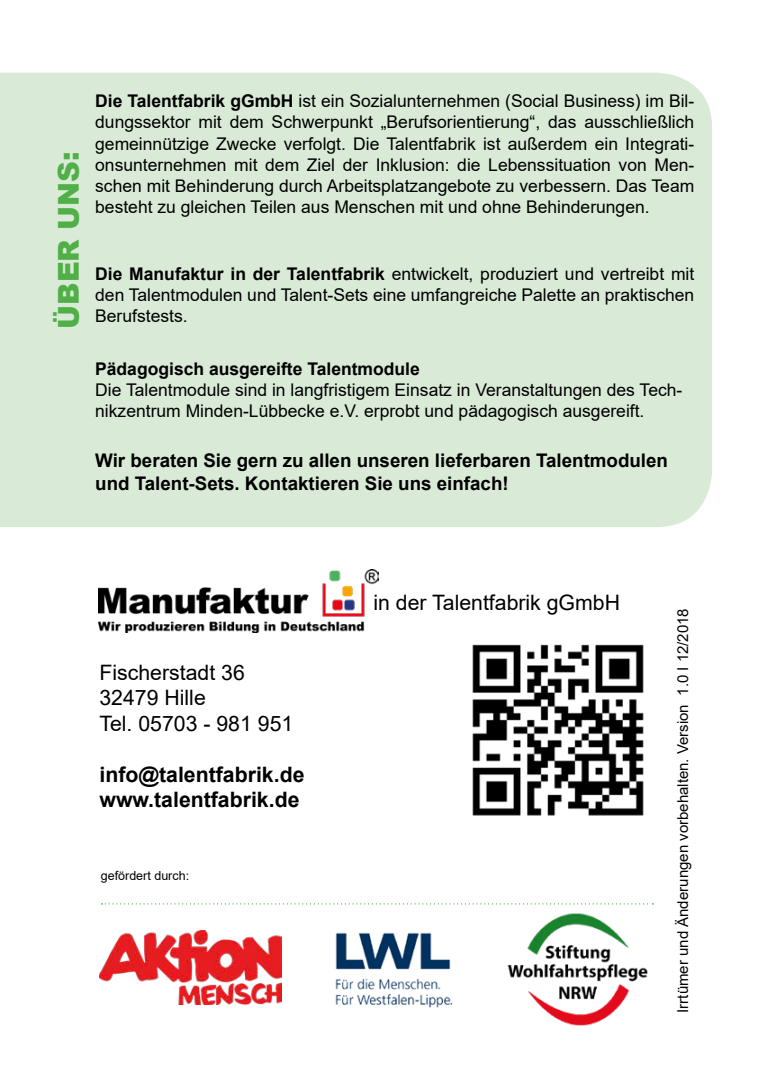
<style>
.page{position:relative;width:780px;height:1088px;background:#fff}
.page>*{position:absolute;margin:0;border:0;box-sizing:border-box;transform-origin:0 0}
.t1{font:900 28.75px "Arial";color:#50af47}
.t2{font:21.25px/25.5px "Arial";color:#000}
.t3{font:700 21.25px/25.5px "Arial";color:#000}
.t4{font:700 18.75px/22.5px "Arial";color:#000}
.t5{font:17.5px/21.2px "Arial";color:#000;text-align:justify}
.t6{font:700 17.5px "Arial";color:#000}
.t7{font:15px "Arial";color:#000}
.t8{font:12.5px "Arial";color:#000}
.s1{font-weight:700}
</style>
<div class="page">
<div style="left:0;top:73px;width:712px;height:454px;background:#d9ebd7"></div>
<img style="left:99px;top:931px;width:183px;height:73px">
<img style="left:335px;top:932px;width:117px;height:76px">
<img style="left:507px;top:913px;width:141px;height:113px">
<img style="left:472px;top:644px;width:172px;height:172px">
<svg style="left:101px;top:903px;width:552px;height:1px"></svg>
<img style="left:98px;top:569px;width:280px;height:63px">
<h1 class="t1" style="left:48px;top:329px;width:179px;rotate:-90deg">ÜBER UNS:</h1>
<p class="t5" style="left:95px;top:90px;width:600px"><span class="s1">Die Talentfabrik gGmbH</span> ist ein Sozialunternehmen (Social Business) im Bil&shy;dungssektor mit dem Schwerpunkt „Berufsorientierung“, das ausschließlich gemeinnützige Zwecke verfolgt. Die Talentfabrik ist außerdem ein Integrati&shy;onsunternehmen mit dem Ziel der Inklusion: die Lebenssituation von Men&shy;schen mit Behinderung durch Arbeitsplatzangebote zu verbessern. Das Team besteht zu gleichen Teilen aus Menschen mit und ohne Behinderungen.</p>
<p class="t5" style="left:95px;top:263px;width:600px"><span class="s1">Die Manufaktur in der Talentfabrik</span> entwickelt, produziert und vertreibt mit den Talentmodulen und Talent-Sets eine umfangreiche Palette an praktischen Berufstests.</p>
<p class="t6" style="left:95px;top:356px;width:326px">Pädagogisch ausgereifte Talentmodule</p>
<p class="t5" style="left:95px;top:379px;width:588px">Die Talentmodule sind in langfristigem Einsatz in Veranstaltungen des Tech&shy;nikzentrum Minden-Lübbecke e.V. erprobt und pädagogisch ausgereift.</p>
<p class="t4" style="left:95px;top:450px;width:574px">Wir beraten Sie gern zu allen unseren lieferbaren Talentmodulen und Talent-Sets. Kontaktieren Sie uns einfach!</p>
<p class="t2" style="left:99px;top:659px;width:195px">Fischerstadt 36<br>32479 Hille<br>Tel. 05703 - 981 951</p>
<p class="t3" style="left:99px;top:762px;width:206px">info@talentfabrik.de www.talentfabrik.de</p>
<p class="t8" style="left:101px;top:867px;width:90px">gefördert durch:</p>
<p class="t2" style="left:373px;top:590px;width:248px">in der Talentfabrik gGmbH</p>
<p class="t7" style="left:672px;top:1013px;width:406px;rotate:-90deg">Irrtümer und Änderungen vorbehalten. Version 1.0 I 12/2018</p>
</div>
